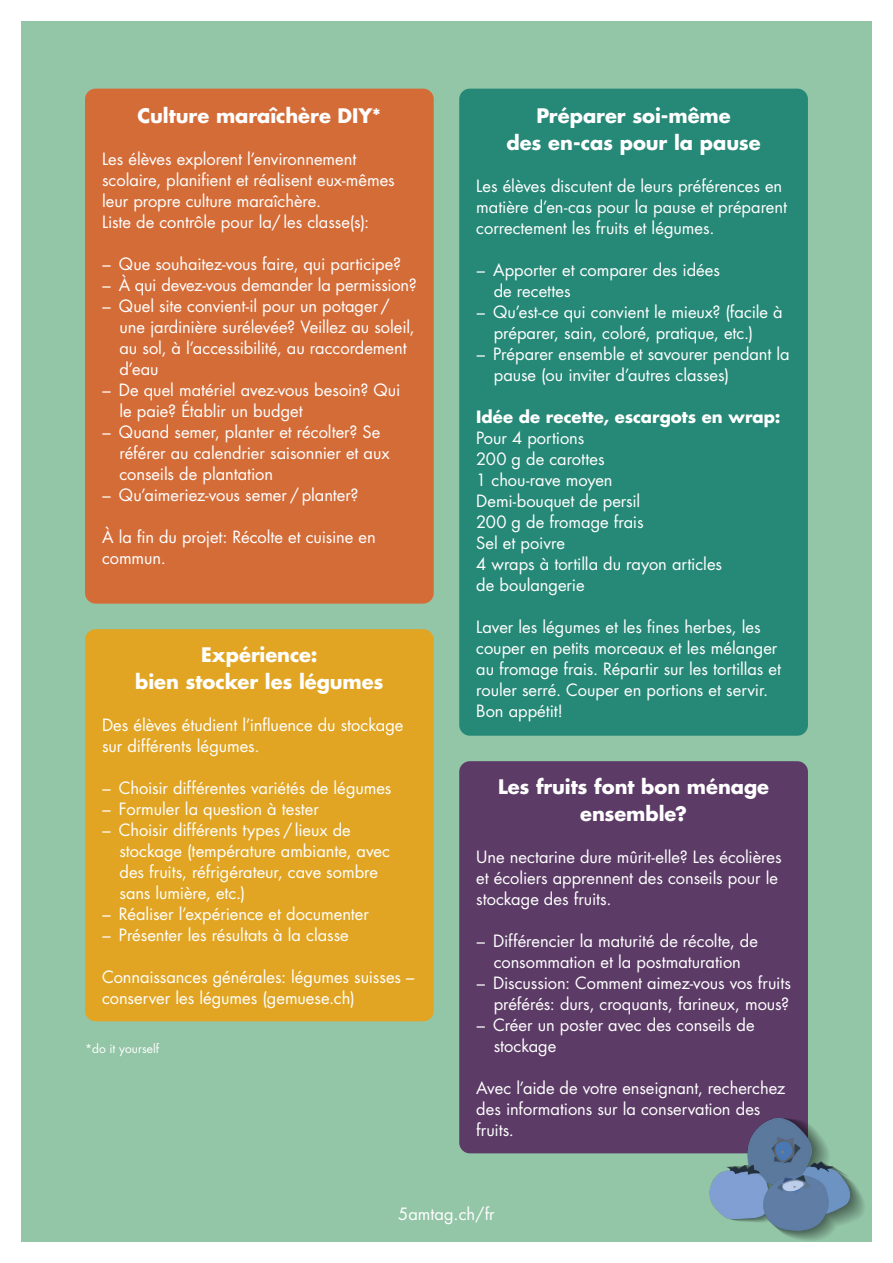
<style>
.page{position:relative;width:893px;height:1263px;background:#fff}
.page>*{position:absolute;margin:0;border:0;box-sizing:border-box;transform-origin:0 0}
.t1{font:700 19.5px/27px "Futura Std";letter-spacing:-.005em;color:#fff;text-align:center}
.t2{font:16.5px/21px "Futura Std";color:#fff}
.t3{font:700 16.5px "Futura Std";letter-spacing:.005em;color:#fff}
.t4{font:12px "Futura Std";color:#fff}
</style>
<div class="page">
<div style="left:21px;top:21px;width:851px;height:1221px;background:#93c5a7"></div>
<div style="left:85px;top:89px;width:349px;height:515px;background:#d46c38;border-radius:11px"></div>
<div style="left:459px;top:89px;width:349px;height:647px;background:#268876;border-radius:11px"></div>
<div style="left:85px;top:629px;width:349px;height:392px;background:#e1a523;border-radius:11px"></div>
<div style="left:459px;top:761px;width:349px;height:392px;background:#5c3b66;border-radius:11px"></div>
<img style="left:681px;top:1118px;width:183px;height:122px">
<p class="t1" style="left:138px;top:102px;width:245px">Culture maraîchère DIY*</p>
<p class="t2" style="left:102px;top:149px;width:294px">Les élèves explorent l’environnement scolaire, planifient et réalisent eux-mêmes leur propre culture maraîchère.<br>Liste de contrôle pour la/ les classe(s):</p>
<p class="t2" style="left:102px;top:254px;width:300px">– Que souhaitez-vous faire, qui participe?</p>
<p class="t2" style="left:102px;top:275px;width:316px">– À qui devez-vous demander la permission?</p>
<p class="t2" style="left:119px;top:296px;width:297px;text-indent:-17px">– Quel site convient-il pour un potager / une jardinière surélevée? Veillez au soleil, au sol, à l’accessibilité, au raccordement d’eau</p>
<p class="t2" style="left:119px;top:380px;width:282px;text-indent:-17px">– De quel matériel avez-vous besoin? Qui le paie? Établir un budget</p>
<p class="t2" style="left:119px;top:422px;width:272px;text-indent:-17px">– Quand semer, planter et récolter? Se référer au calendrier saisonnier et aux conseils de plantation</p>
<p class="t2" style="left:102px;top:485px;width:258px">– Qu’aimeriez-vous semer / planter?</p>
<p class="t2" style="left:102px;top:527px;width:275px">À la fin du projet: Récolte et cuisine en commun.</p>
<p class="t1" style="left:135px;top:641px;width:250px">Expérience:<br>bien stocker les légumes</p>
<p class="t2" style="left:102px;top:715px;width:303px">Des élèves étudient l’influence du stockage sur différents légumes.</p>
<p class="t2" style="left:102px;top:778px;width:291px">– Choisir différentes variétés de légumes</p>
<p class="t2" style="left:102px;top:799px;width:218px">– Formuler la question à tester</p>
<p class="t2" style="left:119px;top:820px;width:272px;text-indent:-17px">– Choisir différents types / lieux de stockage (température ambiante, avec des fruits, réfrigérateur, cave sombre sans lumière, etc.)</p>
<p class="t2" style="left:102px;top:904px;width:268px">– Réaliser l’expérience et documenter</p>
<p class="t2" style="left:102px;top:925px;width:248px">– Présenter les résultats à la classe</p>
<p class="t2" style="left:102px;top:967px;width:314px">Connaissances générales: légumes suisses – conserver les légumes (gemuese.ch)</p>
<p class="t4" style="left:85px;top:1040px;width:76px">*do it yourself</p>
<p class="t1" style="left:507px;top:102px;width:255px">Préparer soi-même<br>des en-cas pour la pause</p>
<p class="t2" style="left:476px;top:176px;width:312px">Les élèves discutent de leurs préférences en matière d’en-cas pour la pause et préparent correctement les fruits et légumes.</p>
<p class="t2" style="left:494px;top:260px;width:228px;text-indent:-17px">– Apporter et comparer des idées de recettes</p>
<p class="t2" style="left:494px;top:302px;width:291px;text-indent:-17px">– Qu’est-ce qui convient le mieux? (facile à préparer, sain, coloré, pratique, etc.)</p>
<p class="t2" style="left:494px;top:344px;width:298px;text-indent:-17px">– Préparer ensemble et savourer pendant la pause (ou inviter d’autres classes)</p>
<p class="t3" style="left:476px;top:406px;width:306px">Idée de recette, escargots en wrap:</p>
<p class="t2" style="left:476px;top:428px;width:247px">Pour 4 portions<br>200 g de carottes<br>1 chou-rave moyen<br>Demi-bouquet de persil<br>200 g de fromage frais<br>Sel et poivre<br>4 wraps à tortilla du rayon articles de boulangerie</p>
<p class="t2" style="left:476px;top:617px;width:306px">Laver les légumes et les fines herbes, les couper en petits morceaux et les mélanger au fromage frais. Répartir sur les tortillas et rouler serré. Couper en portions et servir.<br>Bon appétit!</p>
<p class="t1" style="left:498px;top:773px;width:273px">Les fruits font bon ménage ensemble?</p>
<p class="t2" style="left:476px;top:847px;width:307px">Une nectarine dure mûrit-elle? Les écolières et écoliers apprennent des conseils pour le stockage des fruits.</p>
<p class="t2" style="left:477px;top:931px;width:283px;text-align:center">– Différencier la maturité de récolte, de consommation et la postmaturation</p>
<p class="t2" style="left:477px;top:973px;width:316px;text-align:right">– Discussion: Comment aimez-vous vos fruits préférés: durs, croquants, farineux, mous?</p>
<p class="t2" style="left:494px;top:1015px;width:262px;text-indent:-17px">– Créer un poster avec des conseils de stockage</p>
<p class="t2" style="left:476px;top:1078px;width:311px">Avec l’aide de votre enseignant, recherchez des informations sur la conservation des fruits.</p>
<p class="t2" style="left:398px;top:1203px;width:98px">5amtag.ch/fr</p>
</div>
